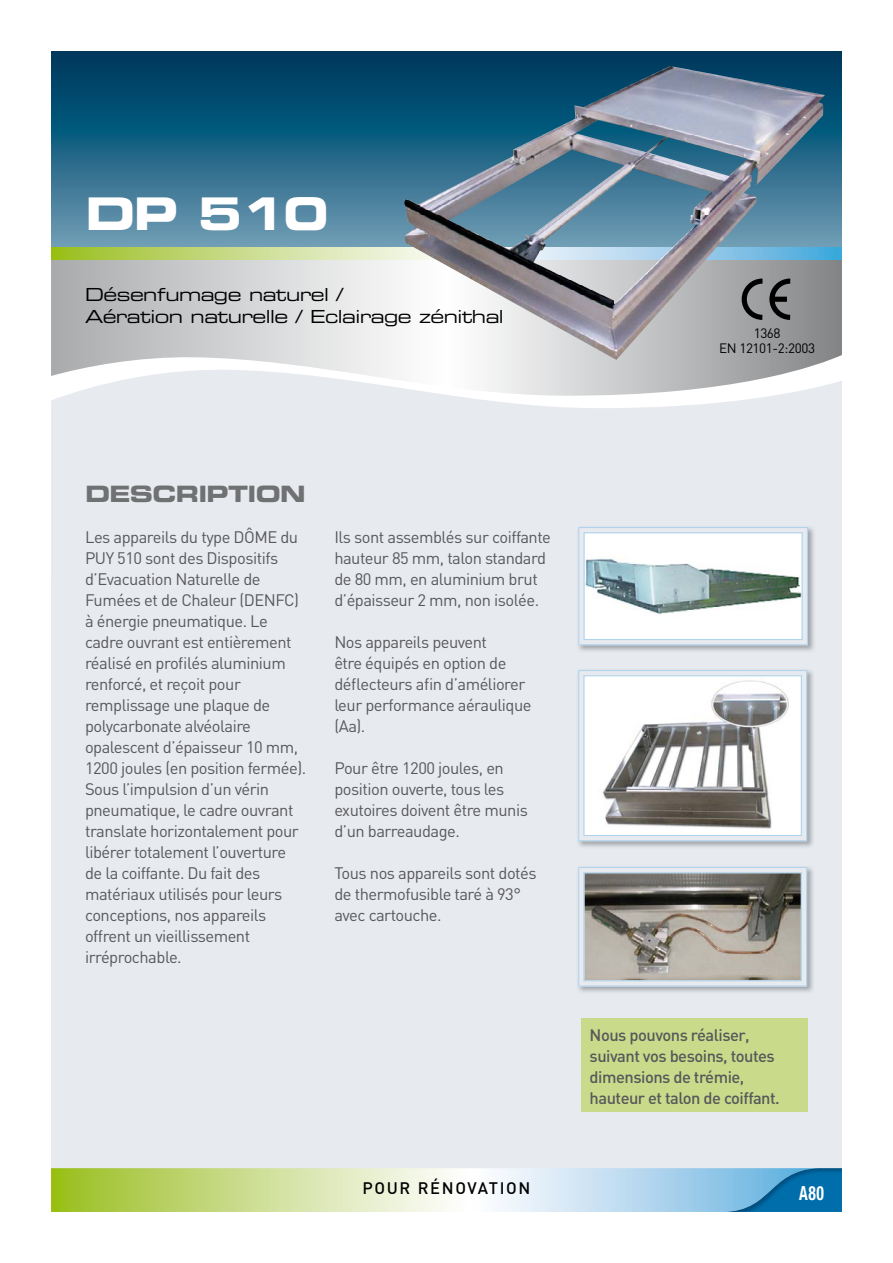
<style>
.page{position:relative;width:893px;height:1263px;background:#fff}
.page>*{position:absolute;margin:0;border:0;box-sizing:border-box;transform-origin:0 0}
.t1{font:45px "Eurostile Bold Extended Two";color:#fff}
.t2{font:22.5px "Eurostile Bold Extended Two";letter-spacing:-.03em;color:#707172}
.t3{font:700 condensed 19.5px "Helvetica Neue LT";color:#fff;scale:.8 1}
.t4{font:18px/21.6px "Eurostile Extended Two";letter-spacing:-.03em;color:#000}
.t5{font:16.5px/21px "DIN";letter-spacing:-.03em;color:#58585a}
.t6{font:500 16.5px/21px "DIN";letter-spacing:-.03em;color:#58585a}
.t7{font:500 16.5px "DIN";letter-spacing:.1em;color:#000}
.t8{font:13.5px/15px "DIN";letter-spacing:-.03em;color:#000;text-align:center}
</style>
<div class="page">
<svg style="left:51px;top:51px;width:791px;height:196px;background:#226282"></svg>
<div style="left:51px;top:396px;width:791px;height:772px;background:#e7eaef"></div>
<svg style="left:51px;top:260px;width:791px;height:136px"></svg>
<svg style="left:51px;top:247px;width:791px;height:13px;background:#bfd786"></svg>
<svg style="left:51px;top:1168px;width:671px;height:44px;background:#ccdfb7"></svg>
<img style="left:722px;top:1168px;width:120px;height:44px">
<img style="left:403px;top:66px;width:422px;height:294px">
<img style="left:576px;top:525px;width:240px;height:128px">
<svg style="left:578px;top:527px;width:230px;height:118px"></svg>
<img style="left:576px;top:668px;width:239px;height:181px">
<svg style="left:578px;top:670px;width:229px;height:171px"></svg>
<img style="left:576px;top:865px;width:239px;height:129px">
<svg style="left:578px;top:867px;width:229px;height:119px;background:#999791"></svg>
<svg style="left:742px;top:279px;width:51px;height:41px;background:#6b6b6d"></svg>
<div style="left:581px;top:1018px;width:227px;height:94px;background:#c9db8b"></div>
<h1 class="t1" style="left:85px;top:182px;width:245px">DP 510</h1>
<p class="t4" style="left:85px;top:284px;width:420px">Désenfumage naturel /<br>Aération naturelle / Eclairage zénithal</p>
<p class="t8" style="left:719px;top:325px;width:97px">1368<br>EN 12101-2:2003</p>
<h2 class="t2" style="left:85px;top:478px;width:222px">DESCRIPTION</h2>
<p class="t5" style="left:85px;top:526px;width:223px">Les appareils du type DÔME du<br>PUY 510 sont des Dispositifs d’Evacuation Naturelle de<br>Fumées et de Chaleur (DENFC) à énergie pneumatique. Le cadre ouvrant est entièrement réalisé en profilés aluminium renforcé, et reçoit pour remplissage une plaque de polycarbonate alvéolaire opalescent d’épaisseur 10 mm,<br>1200 joules (en position fermée).<br>Sous l’impulsion d’un vérin pneumatique, le cadre ouvrant translate horizontalement pour libérer totalement l’ouverture de la coiffante. Du fait des matériaux utilisés pour leurs conceptions, nos appareils offrent un vieillissement irréprochable.</p>
<p class="t5" style="left:334px;top:526px;width:218px">Ils sont assemblés sur coiffante hauteur 85 mm, talon standard de 80 mm, en aluminium brut d’épaisseur 2 mm, non isolée.</p>
<p class="t5" style="left:334px;top:631px;width:199px">Nos appareils peuvent<br>être équipés en option de déflecteurs afin d’améliorer leur performance aéraulique (Aa).</p>
<p class="t5" style="left:334px;top:757px;width:195px">Pour être 1200 joules, en position ouverte, tous les exutoires doivent être munis d’un barreaudage.</p>
<p class="t5" style="left:334px;top:862px;width:204px">Tous nos appareils sont dotés de thermofusible taré à 93° avec cartouche.</p>
<p class="t7" style="left:362px;top:1177px;width:169px">POUR RÉNOVATION</p>
<p class="t6" style="left:590px;top:1023px;width:192px">Nous pouvons réaliser, suivant vos besoins, toutes dimensions de trémie, hauteur et talon de coiffant.</p>
<p class="t3" style="left:799px;top:1181px;width:33px">A80</p>
</div>
